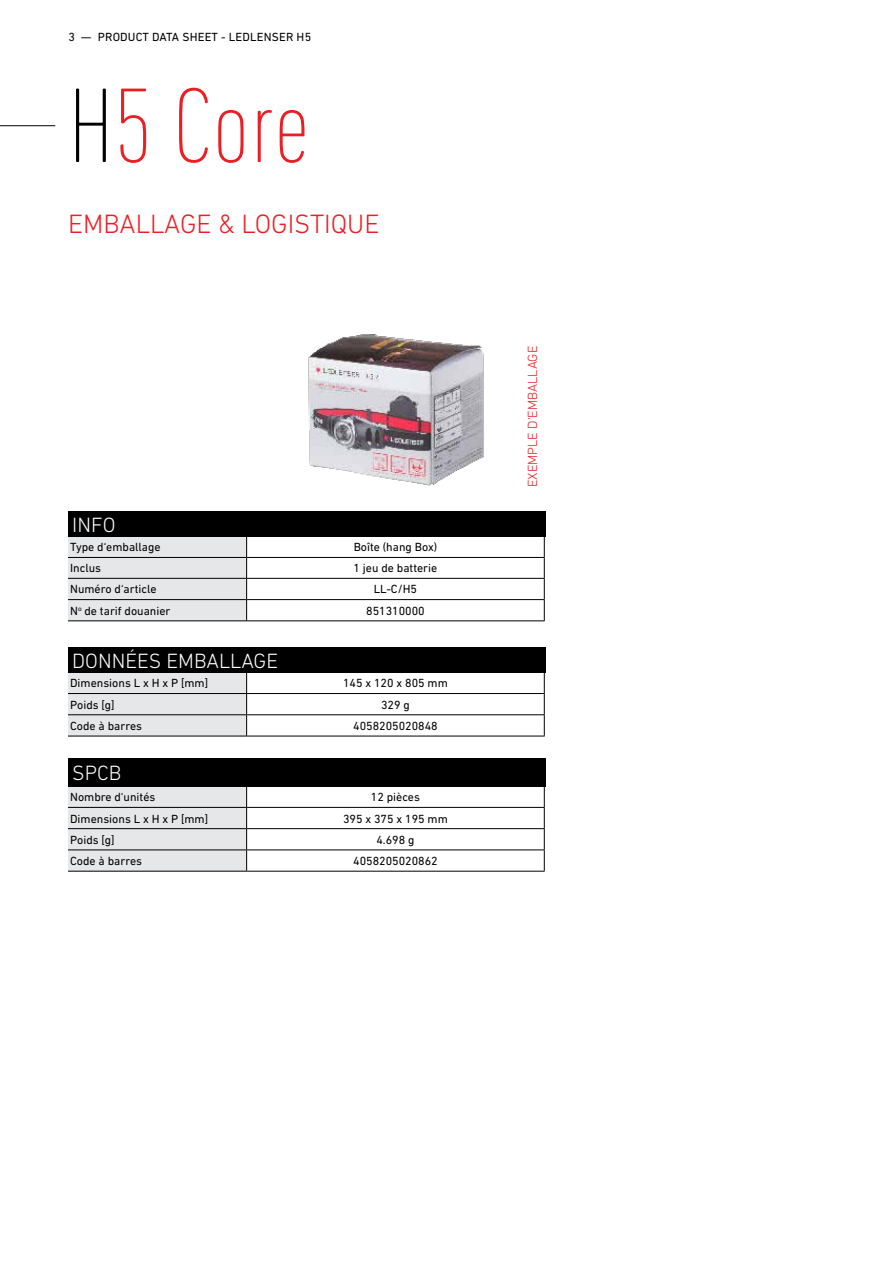
<style>
.page{position:relative;width:893px;height:1263px;background:#fff}
.page>*{position:absolute;margin:0;border:0;box-sizing:border-box;transform-origin:0 0}
.t1{font:200 condensed 108px "DIN Next LT Pro";color:#ed1d24}
.t2{font:300 27px "DIN Next LT Pro";color:#ed1d24}
.t3{font:300 21px "DIN Next LT Pro";color:#fff}
.t4{font:300 13.5px "DIN Next LT Pro";color:#ed1d24}
.t5{font:12px "DIN Next LT Pro";color:#000}
.s1{color:#000}
</style>
<div class="page">
<hr style="left:0;top:125px;width:55px;height:1px;background:#000">
<img style="left:308px;top:334px;width:176px;height:152px">
<hr style="left:247px;top:557px;width:297px;height:1px;background:#000">
<hr style="left:247px;top:578px;width:297px;height:1px;background:#000">
<hr style="left:247px;top:599px;width:297px;height:1px;background:#000">
<hr style="left:68px;top:621px;width:179px;height:1px;background:#000">
<hr style="left:247px;top:621px;width:298px;height:1px;background:#000">
<svg style="left:68px;top:537px;width:179px;height:84px;background:#dadbdc"></svg>
<svg style="left:544px;top:537px;width:1px;height:84px"></svg>
<hr style="left:68px;top:736px;width:178px;height:1px;background:#000">
<hr style="left:246px;top:693px;width:299px;height:1px;background:#000">
<hr style="left:246px;top:714px;width:299px;height:1px;background:#000">
<svg style="left:68px;top:673px;width:179px;height:63px;background:#dbdcdd"></svg>
<svg style="left:544px;top:673px;width:1px;height:63px"></svg>
<hr style="left:246px;top:736px;width:299px;height:1px;background:#000">
<hr style="left:68px;top:871px;width:178px;height:1px;background:#000">
<hr style="left:246px;top:807px;width:299px;height:1px;background:#000">
<hr style="left:246px;top:828px;width:299px;height:1px;background:#000">
<hr style="left:246px;top:849px;width:299px;height:1px;background:#000">
<svg style="left:68px;top:787px;width:179px;height:84px;background:#dbdcdd"></svg>
<svg style="left:544px;top:787px;width:1px;height:84px"></svg>
<hr style="left:246px;top:871px;width:299px;height:1px;background:#000">
<div style="left:68px;top:647px;width:477px;height:26px;background:#000"></div>
<div style="left:68px;top:758px;width:477px;height:29px;background:#000"></div>
<div style="left:68px;top:511px;width:477px;height:26px;background:#000"></div>
<p class="t5" style="left:68px;top:30px;width:244px">3 — PRODUCT DATA SHEET - LEDLENSER H5</p>
<h1 class="t1" style="left:68px;top:64px;width:244px"><span class="s1">H</span>5 Core</h1>
<h2 class="t2" style="left:68px;top:208px;width:313px">EMBALLAGE &amp; LOGISTIQUE</h2>
<h3 class="t3" style="left:72px;top:513px;width:45px">INFO</h3>
<p class="t5" style="left:70px;top:540px;width:92px">Type d‘emballage</p>
<p class="t5" style="left:354px;top:540px;width:85px">Boîte (hang Box)</p>
<p class="t5" style="left:70px;top:561px;width:32px">Inclus</p>
<p class="t5" style="left:354px;top:561px;width:85px">1 jeu de batterie</p>
<p class="t5" style="left:70px;top:582px;width:88px">Numéro d‘article</p>
<p class="t5" style="left:374px;top:582px;width:45px">LL-C/H5</p>
<p class="t5" style="left:70px;top:604px;width:102px">N<sup>o</sup> de tarif douanier</p>
<p class="t5" style="left:366px;top:604px;width:60px">851310000</p>
<h3 class="t3" style="left:72px;top:649px;width:207px">DONNÉES EMBALLAGE</h3>
<p class="t5" style="left:70px;top:676px;width:139px">Dimensions L x H x P [mm]</p>
<p class="t5" style="left:343px;top:676px;width:106px">145 x 120 x 805 mm</p>
<p class="t5" style="left:70px;top:698px;width:46px">Poids [g]</p>
<p class="t5" style="left:381px;top:698px;width:30px">329 g</p>
<p class="t5" style="left:70px;top:719px;width:73px">Code à barres</p>
<p class="t5" style="left:353px;top:719px;width:86px">4058205020848</p>
<h3 class="t3" style="left:72px;top:761px;width:51px">SPCB</h3>
<p class="t5" style="left:70px;top:790px;width:87px">Nombre d‘unités</p>
<p class="t5" style="left:371px;top:790px;width:51px">12 pièces</p>
<p class="t5" style="left:70px;top:811px;width:139px">Dimensions L x H x P [mm]</p>
<p class="t5" style="left:343px;top:811px;width:106px">395 x 375 x 195 mm</p>
<p class="t5" style="left:70px;top:833px;width:46px">Poids [g]</p>
<p class="t5" style="left:376px;top:833px;width:40px">4.698 g</p>
<p class="t5" style="left:70px;top:854px;width:73px">Code à barres</p>
<p class="t5" style="left:353px;top:854px;width:86px">4058205020862</p>
<p class="t4" style="left:525px;top:487px;width:143px;rotate:-90deg">EXEMPLE D‘EMBALLAGE</p>
</div>
